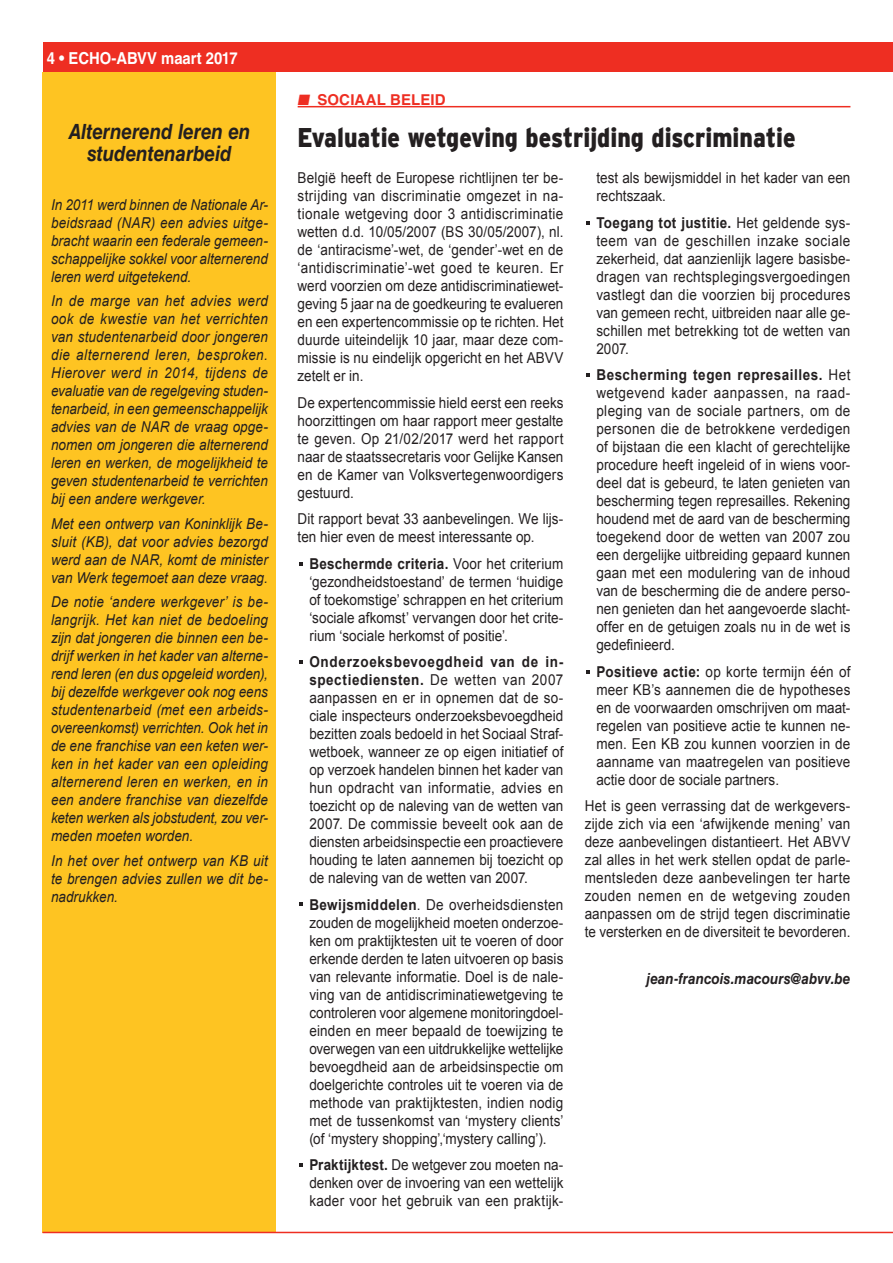
<style>
.page{position:relative;width:893px;height:1263px;background:#fff}
.page>*{position:absolute;margin:0;border:0;box-sizing:border-box;transform-origin:0 0}
.TITEL_18_20{font:900 27px "Interstate";color:#231f20;scale:.85 1}
.KADERTEKST_10_12{font:italic 700 21px/22.5px "Helvetica LT Std";letter-spacing:-.005em;color:#231f20;text-align:center;scale:.9 1}
.t1{font:700 16.5px "Helvetica LT Std";color:#fff;scale:.9 1}
.BODY_ECHO_10_12{font:15px/18px "Arial";letter-spacing:.005em;color:#231f20;text-align:justify;scale:.9 1}
.KADERTEKST_10_12-2{font:italic 15px/18px "Arial";color:#231f20;text-align:justify;scale:.9 1}
.BODY_ECHO_10_12-2{font:italic 700 15px "Helvetica LT Std";letter-spacing:.005em;color:#231f20;scale:.9 1}
.t2{font:700 15px "Helvetica LT Std";letter-spacing:.01em;color:#ee2e22}
.s1{font-weight:700}
</style>
<div class="page">
<div style="left:43px;top:43px;width:850px;height:29px;background:#ee2e22"></div>
<div style="left:43px;top:72px;width:233px;height:1161px;background:#fec422"></div>
<hr style="left:43px;top:1232px;width:850px;height:1px;background:#ee2e22">
<hr style="left:298px;top:106px;width:552px;height:1px;background:#ee2e22">
<svg style="left:299px;top:562px;width:4px;height:3px"></svg>
<svg style="left:299px;top:660px;width:4px;height:4px"></svg>
<svg style="left:299px;top:902px;width:4px;height:4px"></svg>
<svg style="left:299px;top:1163px;width:4px;height:4px"></svg>
<svg style="left:586px;top:670px;width:4px;height:4px"></svg>
<svg style="left:586px;top:373px;width:4px;height:4px"></svg>
<svg style="left:586px;top:221px;width:4px;height:4px"></svg>
<p class="t1" style="left:47px;top:48px;width:214px">4 • ECHO-ABVV maart 2017</p>
<p class="KADERTEKST_10_12" style="left:68px;top:120px;width:204px">Alternerend leren en studentenarbeid</p>
<p class="KADERTEKST_10_12-2" style="left:51px;top:196px;width:242px">In 2011 werd binnen de Nationale Ar&shy;beidsraad (NAR) een advies uitge&shy;bracht waarin een federale gemeen&shy;schappelijke sokkel voor alternerend leren werd uitgetekend.</p>
<p class="KADERTEKST_10_12-2" style="left:51px;top:292px;width:242px">In de marge van het advies werd ook de kwestie van het verrichten van studentenarbeid door jongeren die alternerend leren, besproken.<br>Hierover werd in 2014, tijdens de evaluatie van de regelgeving studen&shy;tenarbeid, in een gemeenschappelijk advies van de NAR de vraag opge&shy;nomen om jongeren die alternerend leren en werken, de mogelijkheid te geven studentenarbeid te verrichten bij een andere werkgever.</p>
<p class="KADERTEKST_10_12-2" style="left:51px;top:515px;width:242px">Met een ontwerp van Koninklijk Be&shy;sluit (KB), dat voor advies bezorgd werd aan de NAR, komt de minister van Werk tegemoet aan deze vraag.</p>
<p class="KADERTEKST_10_12-2" style="left:51px;top:593px;width:242px">De notie ‘andere werkgever’ is be&shy;langrijk. Het kan niet de bedoeling zijn dat jongeren die binnen een be&shy;drijf werken in het kader van alterne&shy;rend leren (en dus opgeleid worden), bij dezelfde werkgever ook nog eens studentenarbeid (met een arbeids&shy;overeenkomst) verrichten. Ook het in de ene franchise van een keten wer&shy;ken in het kader van een opleiding alternerend leren en werken, en in een andere franchise van diezelfde keten werken als jobstudent, zou ver&shy;meden moeten worden.</p>
<p class="KADERTEKST_10_12-2" style="left:51px;top:851px;width:242px">In het over het ontwerp van KB uit te brengen advies zullen we dit be&shy;nadrukken.</p>
<p class="t2" style="left:298px;top:90px;width:150px">■ SOCIAAL BELEID</p>
<p class="TITEL_18_20" style="left:298px;top:122px;width:587px">Evaluatie wetgeving bestrijding discriminatie</p>
<p class="BODY_ECHO_10_12" style="left:298px;top:169px;width:297px">België heeft de Europese richtlijnen ter be&shy;strijding van discriminatie omgezet in na&shy;tionale wetgeving door 3 antidiscriminatie wetten d.d. 10/05/2007 (BS 30/05/2007), nl. de ‘antiracisme’-wet, de ‘gender’-wet en de ‘antidiscriminatie’-wet goed te keuren. Er werd voorzien om deze antidiscriminatiewet&shy;geving 5 jaar na de goedkeuring te evalueren en een expertencommissie op te richten. Het duurde uiteindelijk 10 jaar, maar deze com&shy;missie is nu eindelijk opgericht en het ABVV zetelt er in.</p>
<p class="BODY_ECHO_10_12" style="left:298px;top:394px;width:297px">De expertencommissie hield eerst een reeks hoorzittingen om haar rapport meer gestalte te geven. Op 21/02/2017 werd het rapport naar de staatssecretaris voor Gelijke Kansen en de Kamer van Volksvertegenwoordigers gestuurd.</p>
<p class="BODY_ECHO_10_12" style="left:298px;top:510px;width:297px">Dit rapport bevat 33 aanbevelingen. We lijs&shy;ten hier even de meest interessante op.</p>
<p class="BODY_ECHO_10_12" style="left:309px;top:555px;width:284px"><span class="s1">Beschermde criteria.</span> Voor het criterium ‘gezondheidstoestand’ de termen ‘huidige of toekomstige’ schrappen en het criterium ‘sociale afkomst’ vervangen door het crite&shy;rium ‘sociale herkomst of positie’.</p>
<p class="BODY_ECHO_10_12" style="left:309px;top:653px;width:284px"><span class="s1">Onderzoeksbevoegdheid van de in&shy;spectiediensten.</span> De wetten van 2007 aanpassen en er in opnemen dat de so&shy;ciale inspecteurs onderzoeksbevoegdheid bezitten zoals bedoeld in het Sociaal Straf&shy;wetboek, wanneer ze op eigen initiatief of op verzoek handelen binnen het kader van hun opdracht van informatie, advies en toezicht op de naleving van de wetten van 2007. De commissie beveelt ook aan de diensten arbeidsinspectie een proactievere houding te laten aannemen bij toezicht op de naleving van de wetten van 2007.</p>
<p class="BODY_ECHO_10_12" style="left:309px;top:896px;width:284px"><span class="s1">Bewijsmiddelen</span>. De overheidsdiensten zouden de mogelijkheid moeten onderzoe&shy;ken om praktijktesten uit te voeren of door erkende derden te laten uitvoeren op basis van relevante informatie. Doel is de nale&shy;ving van de antidiscriminatiewetgeving te controleren voor algemene monitoringdoel&shy;einden en meer bepaald de toewijzing te overwegen van een uitdrukkelijke wettelijke bevoegdheid aan de arbeidsinspectie om doelgerichte controles uit te voeren via de methode van praktijktesten, indien nodig met de tussenkomst van ‘mystery clients’ (of ‘mystery shopping’,‘mystery calling’).</p>
<p class="BODY_ECHO_10_12" style="left:309px;top:1156px;width:284px"><span class="s1">Praktijktest.</span> De wetgever zou moeten na&shy;denken over de invoering van een wettelijk kader voor het gebruik van een praktijk-</p>
<p class="BODY_ECHO_10_12" style="left:596px;top:169px;width:284px">test als bewijsmiddel in het kader van een rechtszaak.</p>
<p class="BODY_ECHO_10_12" style="left:596px;top:214px;width:284px"><span class="s1">Toegang tot justitie.</span> Het geldende sys&shy;teem van de geschillen inzake sociale zekerheid, dat aanzienlijk lagere basisbe&shy;dragen van rechtsplegingsvergoedingen vastlegt dan die voorzien bij procedures van gemeen recht, uitbreiden naar alle ge&shy;schillen met betrekking tot de wetten van 2007.</p>
<p class="BODY_ECHO_10_12" style="left:596px;top:366px;width:284px"><span class="s1">Bescherming tegen represailles.</span> Het wetgevend kader aanpassen, na raad&shy;pleging van de sociale partners, om de personen die de betrokkene verdedigen of bijstaan die een klacht of gerechtelijke procedure heeft ingeleid of in wiens voor&shy;deel dat is gebeurd, te laten genieten van bescherming tegen represailles. Rekening houdend met de aard van de bescherming toegekend door de wetten van 2007 zou een dergelijke uitbreiding gepaard kunnen gaan met een modulering van de inhoud van de bescherming die de andere perso&shy;nen genieten dan het aangevoerde slacht&shy;offer en de getuigen zoals nu in de wet is gedefinieerd.</p>
<p class="BODY_ECHO_10_12" style="left:596px;top:663px;width:284px"><span class="s1">Positieve actie:</span> op korte termijn één of meer KB’s aannemen die de hypotheses en de voorwaarden omschrijven om maat&shy;regelen van positieve actie te kunnen ne&shy;men. Een KB zou kunnen voorzien in de aanname van maatregelen van positieve actie door de sociale partners.</p>
<p class="BODY_ECHO_10_12" style="left:585px;top:797px;width:297px">Het is geen verrassing dat de werkgevers&shy;zijde zich via een ‘afwijkende mening’ van deze aanbevelingen distantieert. Het ABVV zal alles in het werk stellen opdat de parle&shy;mentsleden deze aanbevelingen ter harte zouden nemen en de wetgeving zouden aanpassen om de strijd tegen discriminatie te versterken en de diversiteit te bevorderen.</p>
<p class="BODY_ECHO_10_12-2" style="left:647px;top:969px;width:228px">jean-francois.macours@abvv.be</p>
</div>
